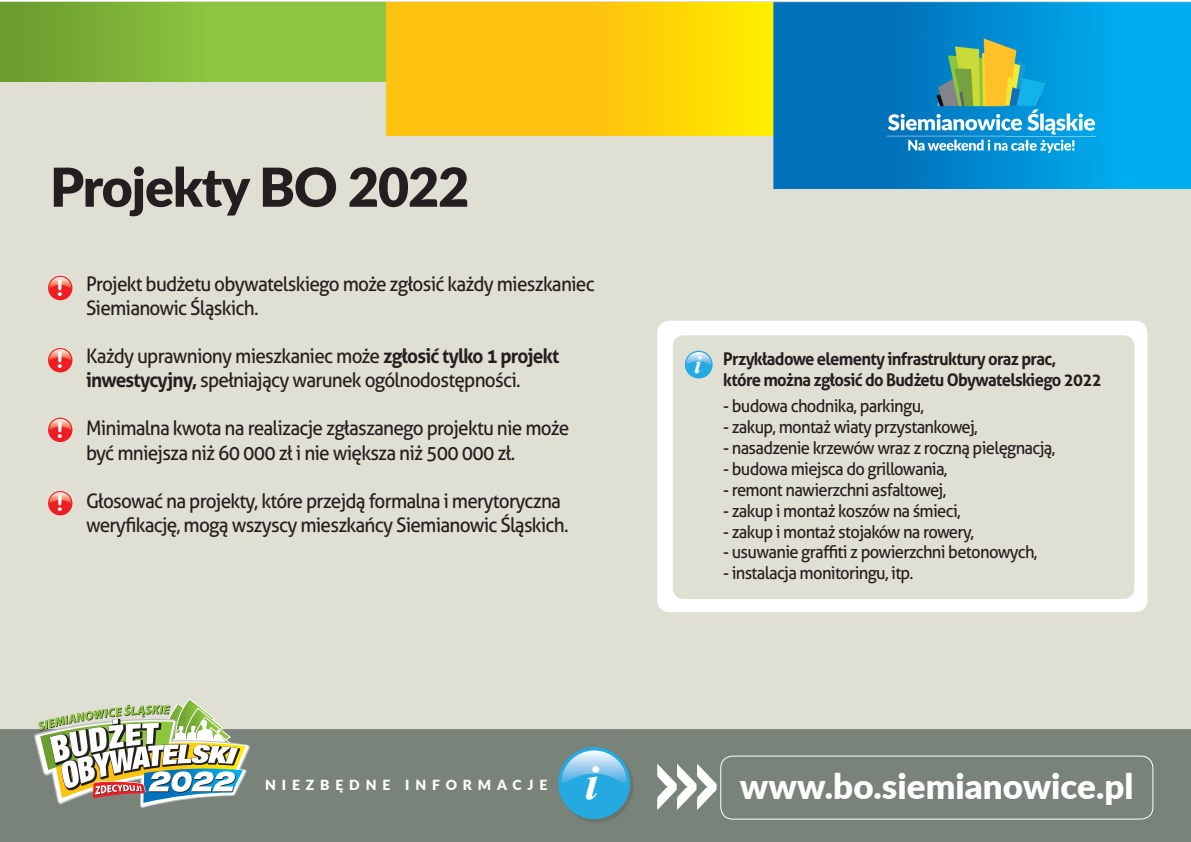
<style>
.page{position:relative;width:1191px;height:842px;background:#fff}
.page>*{position:absolute;margin:0;border:0;box-sizing:border-box;transform-origin:0 0}
.t1{font:900 53.7px "Lato";letter-spacing:-.02em;color:#231f20}
.t2{font:italic 700 47.8px "Times New Roman";color:#fff}
.t3{font:900 34.9px "Lato";color:#fff}
.t4{font:900 21.8px "Lato";color:#fff}
.t5{font:20px/24px "Aller";letter-spacing:-.04em;color:#231f20;scale:.95 1}
.t6{font:17.4px "Aller";letter-spacing:-.04em;color:#231f20;scale:.95 1}
.t7{font:700 17.4px/20.9px "Aller";letter-spacing:-.04em;color:#231f20;scale:.95 1}
.t8{font:900 13.9px "Lato";letter-spacing:.42em;color:#fff}
.s1{font-weight:700}
.s2{font-family:"Times New Roman";font-style:italic;font-size:24.8px;color:#fff}
</style>
<div class="page">
<div style="left:0;top:1px;width:1191px;height:841px;background:#e0dfd3"></div>
<div style="left:0;top:729px;width:1191px;height:113px;background:#79837a"></div>
<div style="left:0;top:2px;width:386px;height:79px;background:linear-gradient(to right,#71a232,#93d142)"></div>
<div style="left:386px;top:2px;width:387px;height:133px;background:linear-gradient(to right,#feb715,#ffe201)"></div>
<svg style="left:773px;top:2px;width:418px;height:187px;background:#008cd2"></svg>
<img style="left:559px;top:748px;width:75px;height:75px">
<div style="left:558px;top:747px;width:72px;height:72px;background:#24aae1;border-radius:50%"></div>
<svg style="left:561px;top:750px;width:66px;height:33px"></svg>
<div style="left:720px;top:756px;width:433px;height:64px;border:1px solid #fff;border-radius:12px"></div>
<svg style="left:657px;top:764px;width:59px;height:46px;background:#b4b9b4"></svg>
<div style="left:48px;top:276px;width:24px;height:24px;background:#ee1d23;border-radius:50%"></div>
<svg style="left:49px;top:277px;width:22px;height:11px"></svg>
<div style="left:48px;top:348px;width:24px;height:24px;background:#ee1d23;border-radius:50%"></div>
<svg style="left:49px;top:349px;width:22px;height:12px"></svg>
<div style="left:48px;top:418px;width:24px;height:24px;background:#ee1d23;border-radius:50%"></div>
<svg style="left:49px;top:419px;width:22px;height:11px"></svg>
<div style="left:48px;top:491px;width:24px;height:24px;background:#ee1d23;border-radius:50%"></div>
<svg style="left:49px;top:492px;width:22px;height:12px"></svg>
<div style="left:657px;top:321px;width:490px;height:291px;background:#fff;border-radius:12px"></div>
<div style="left:672px;top:335px;width:462px;height:264px;background:#e0dfd3;border-radius:11px"></div>
<div style="left:685px;top:351px;width:27px;height:27px;background:#24aae1;border-radius:50%"></div>
<svg style="left:686px;top:352px;width:25px;height:13px"></svg>
<img style="left:34px;top:698px;width:216px;height:110px">
<img style="left:882px;top:36px;width:216px;height:121px">
<h1 class="t1" style="left:50px;top:147px;width:421px">Projekty BO 2022</h1>
<p class="t4" style="left:57px;top:272px;width:8px">!</p>
<p class="t4" style="left:57px;top:344px;width:8px">!</p>
<p class="t4" style="left:57px;top:413px;width:8px">!</p>
<p class="t4" style="left:57px;top:487px;width:8px">!</p>
<p class="t5" style="left:86px;top:272px;width:537px">Projekt budżetu obywatelskiego może zgłosić każdy mieszkaniec<br>Siemianowic Śląskich.</p>
<p class="t5" style="left:86px;top:344px;width:500px">Każdy uprawniony mieszkaniec może <span class="s1">zgłosić tylko 1 projekt inwestycyjny,</span> spełniający warunek ogólnodostępności.</p>
<p class="t5" style="left:86px;top:416px;width:510px">Minimalna kwota na realizacje zgłaszanego projektu nie może być mniejsza niż 60 000 zł i nie większa niż 500 000 zł.</p>
<p class="t5" style="left:86px;top:488px;width:509px">Głosować na projekty, które przejdą formalna i merytoryczna weryfikację, mogą wszyscy mieszkańcy Siemianowic Śląskich.</p>
<p class="t7" style="left:723px;top:348px;width:400px;text-indent:-29px"><span class="s2">i</span> Przykładowe elementy infrastruktury oraz prac,<br>które można zgłosić do Budżetu Obywatelskiego 2022</p>
<p class="t6" style="left:723px;top:395px;width:213px">- budowa chodnika, parkingu,</p>
<p class="t6" style="left:723px;top:416px;width:269px">- zakup, montaż wiaty przystankowej,</p>
<p class="t6" style="left:723px;top:437px;width:351px">- nasadzenie krzewów wraz z roczną pielęgnacją,</p>
<p class="t6" style="left:723px;top:458px;width:238px">- budowa miejsca do grillowania,</p>
<p class="t6" style="left:723px;top:479px;width:236px">- remont nawierzchni asfaltowej,</p>
<p class="t6" style="left:723px;top:500px;width:251px">- zakup i montaż koszów na śmieci,</p>
<p class="t6" style="left:723px;top:521px;width:266px">- zakup i montaż stojaków na rowery,</p>
<p class="t6" style="left:723px;top:542px;width:332px">- usuwanie graffiti z powierzchni betonowych,</p>
<p class="t6" style="left:723px;top:563px;width:202px">- instalacja monitoringu, itp.</p>
<p class="t8" style="left:265px;top:775px;width:284px">NIEZBĘDNE INFORMACJE</p>
<h2 class="t2" style="left:585px;top:750px;width:15px">i</h2>
<h3 class="t3" style="left:740px;top:760px;width:395px">www.bo.siemianowice.pl</h3>
</div>
